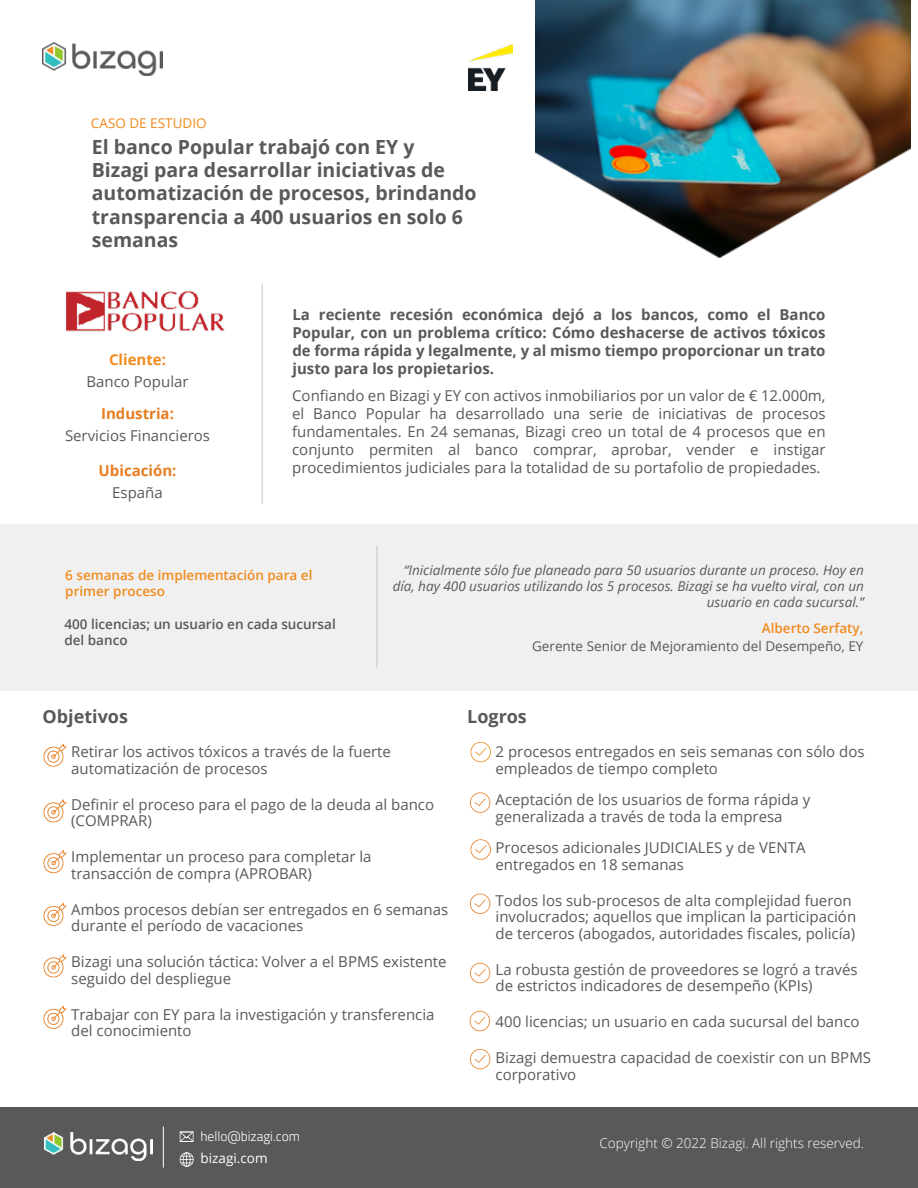
<style>
.page{position:relative;width:918px;height:1188px;background:#fff}
.page>*{position:absolute;margin:0;border:0;box-sizing:border-box;transform-origin:0 0}
.t1{font:700 19.5px/23.4px "Open Sans";color:#595959}
.t2{font:700 18px "Open Sans";color:#595959}
.t3{font:15px/16.5px "Open Sans";color:#595959}
.t4{font:700 15px/18px "Open Sans";color:#595959;text-align:justify}
.t5{font:700 15px "Open Sans";color:#e87d21}
.t6{font:700 15px "Open Sans";color:#f08b1d}
.t7{font:italic 13.5px/16.2px "Open Sans";color:#595959;text-align:right}
.t8{font:600 13.5px/16.2px "Open Sans";color:#f08b1d}
.t9{font:600 13.5px/16.2px "Open Sans";color:#595959}
.t10{font:13.5px "Open Sans";color:#595959}
.t11{font:300 13.5px "Open Sans";color:#fff}
.t12{font:300 13.5px "Titillium";color:#fff}
.t13{font:13.5px "Open Sans";color:#f08b1d}
.t14{font:13.5px "Open Sans";color:#fff}
</style>
<div class="page">
<div style="left:0;top:1107px;width:918px;height:81px;background:#595959"></div>
<hr style="left:163px;top:1126px;width:1px;height:42px;background:#fff">
<svg style="left:180px;top:1132px;width:14px;height:10px"></svg>
<svg style="left:180px;top:1152px;width:14px;height:15px"></svg>
<img style="left:44px;top:1132px;width:108px;height:29px">
<div style="left:0;top:524px;width:918px;height:167px;background:#f0f0f0"></div>
<hr style="left:262px;top:284px;width:1px;height:220px;background:#c4c6cb">
<hr style="left:377px;top:546px;width:1px;height:121px;background:#c4c6cb">
<svg style="left:470px;top:742px;width:21px;height:20px"></svg>
<svg style="left:470px;top:792px;width:20px;height:21px"></svg>
<svg style="left:470px;top:839px;width:21px;height:21px"></svg>
<svg style="left:470px;top:894px;width:20px;height:20px"></svg>
<svg style="left:470px;top:963px;width:20px;height:20px"></svg>
<svg style="left:470px;top:1049px;width:20px;height:20px"></svg>
<svg style="left:470px;top:1011px;width:20px;height:20px"></svg>
<svg style="left:43px;top:744px;width:23px;height:23px"></svg>
<svg style="left:43px;top:799px;width:23px;height:24px"></svg>
<svg style="left:43px;top:850px;width:23px;height:24px"></svg>
<svg style="left:43px;top:903px;width:23px;height:23px"></svg>
<svg style="left:43px;top:954px;width:23px;height:24px"></svg>
<svg style="left:43px;top:1006px;width:23px;height:23px"></svg>
<img style="left:43px;top:43px;width:120px;height:33px">
<img style="left:536px;top:0;width:374px;height:257px">
<img style="left:66px;top:290px;width:159px;height:42px">
<img style="left:468px;top:44px;width:45px;height:46px">
<p class="t13" style="left:91px;top:114px;width:117px">CASO DE ESTUDIO</p>
<h1 class="t1" style="left:92px;top:134px;width:386px">El banco Popular trabajó con EY y<br>Bizagi para desarrollar iniciativas de automatización de procesos, brindando transparencia a 400 usuarios en solo 6 semanas</h1>
<p class="t6" style="left:109px;top:349px;width:59px">Cliente:</p>
<p class="t3" style="left:87px;top:373px;width:104px">Banco Popular</p>
<p class="t3" style="left:65px;top:427px;width:147px">Servicios Financieros</p>
<p class="t5" style="left:101px;top:403px;width:74px">Industria:</p>
<p class="t5" style="left:99px;top:460px;width:79px">Ubicación:</p>
<p class="t3" style="left:112px;top:484px;width:52px">España</p>
<p class="t4" style="left:292px;top:305px;width:535px">La reciente recesión económica dejó a los bancos, como el Banco Popular, con un problema crítico: Cómo deshacerse de activos tóxicos de forma rápida y legalmente, y al mismo tiempo proporcionar un trato justo para los propietarios.</p>
<p class="t3" style="left:292px;top:386px;width:535px;line-height:18px;text-align:justify">Confiando en Bizagi y EY con activos inmobiliarios por un valor de € 12.000m, el Banco Popular ha desarrollado una serie de iniciativas de procesos fundamentales. En 24 semanas, Bizagi creo un total de 4 procesos que en conjunto permiten al banco comprar, aprobar, vender e instigar procedimientos judiciales para la totalidad de su portafolio de propiedades.</p>
<p class="t8" style="left:65px;top:567px;width:249px">6 semanas de implementación para el primer proceso</p>
<p class="t9" style="left:64px;top:616px;width:273px">400 licencias; un usuario en cada sucursal del banco</p>
<p class="t2" style="left:43px;top:704px;width:87px">Objetivos</p>
<p class="t7" style="left:393px;top:561px;width:473px">“Inicialmente sólo fue planeado para 50 usuarios durante un proceso. Hoy en día, hay 400 usuarios utilizando los 5 procesos. Bizagi se ha vuelto viral, con un usuario en cada sucursal.”</p>
<p class="t8" style="left:762px;top:619px;width:103px">Alberto Serfaty,</p>
<p class="t10" style="left:532px;top:636px;width:333px">Gerente Senior de Mejoramiento del Desempeño, EY</p>
<p class="t2" style="left:467px;top:704px;width:61px">Logros</p>
<p class="t3" style="left:71px;top:743px;width:321px">Retirar los activos tóxicos a través de la fuerte automatización de procesos</p>
<p class="t3" style="left:71px;top:795px;width:364px">Definir el proceso para el pago de la deuda al banco (COMPRAR)</p>
<p class="t3" style="left:71px;top:848px;width:302px">Implementar un proceso para completar la transacción de compra (APROBAR)</p>
<p class="t3" style="left:71px;top:900px;width:379px">Ambos procesos debían ser entregados en 6 semanas durante el período de vacaciones</p>
<p class="t3" style="left:71px;top:953px;width:377px">Bizagi una solución táctica: Volver a el BPMS existente seguido del despliegue</p>
<p class="t3" style="left:71px;top:1005px;width:365px">Trabajar con EY para la investigación y transferencia del conocimiento</p>
<p class="t12" style="left:200px;top:1126px;width:101px">hello@bizagi.com</p>
<p class="t14" style="left:201px;top:1148px;width:69px">bizagi.com</p>
<p class="t3" style="left:496px;top:743px;width:371px">2 procesos entregados en seis semanas con sólo dos empleados de tiempo completo</p>
<p class="t3" style="left:496px;top:791px;width:316px">Aceptación de los usuarios de forma rápida y generalizada a través de toda la empresa</p>
<p class="t3" style="left:496px;top:839px;width:311px">Procesos adicionales JUDICIALES y de VENTA entregados en 18 semanas</p>
<p class="t3" style="left:496px;top:891px;width:362px">Todos los sub-procesos de alta complejidad fueron involucrados; aquellos que implican la participación de terceros (abogados, autoridades fiscales, policía)</p>
<p class="t3" style="left:496px;top:960px;width:364px">La robusta gestión de proveedores se logró a través de estrictos indicadores de desempeño (KPIs)</p>
<p class="t3" style="left:496px;top:1013px;width:366px">400 licencias; un usuario en cada sucursal del banco</p>
<p class="t3" style="left:496px;top:1049px;width:377px">Bizagi demuestra capacidad de coexistir con un BPMS corporativo</p>
<p class="t11" style="left:600px;top:1134px;width:266px">Copyright © 2022 Bizagi. All rights reserved.</p>
</div>
